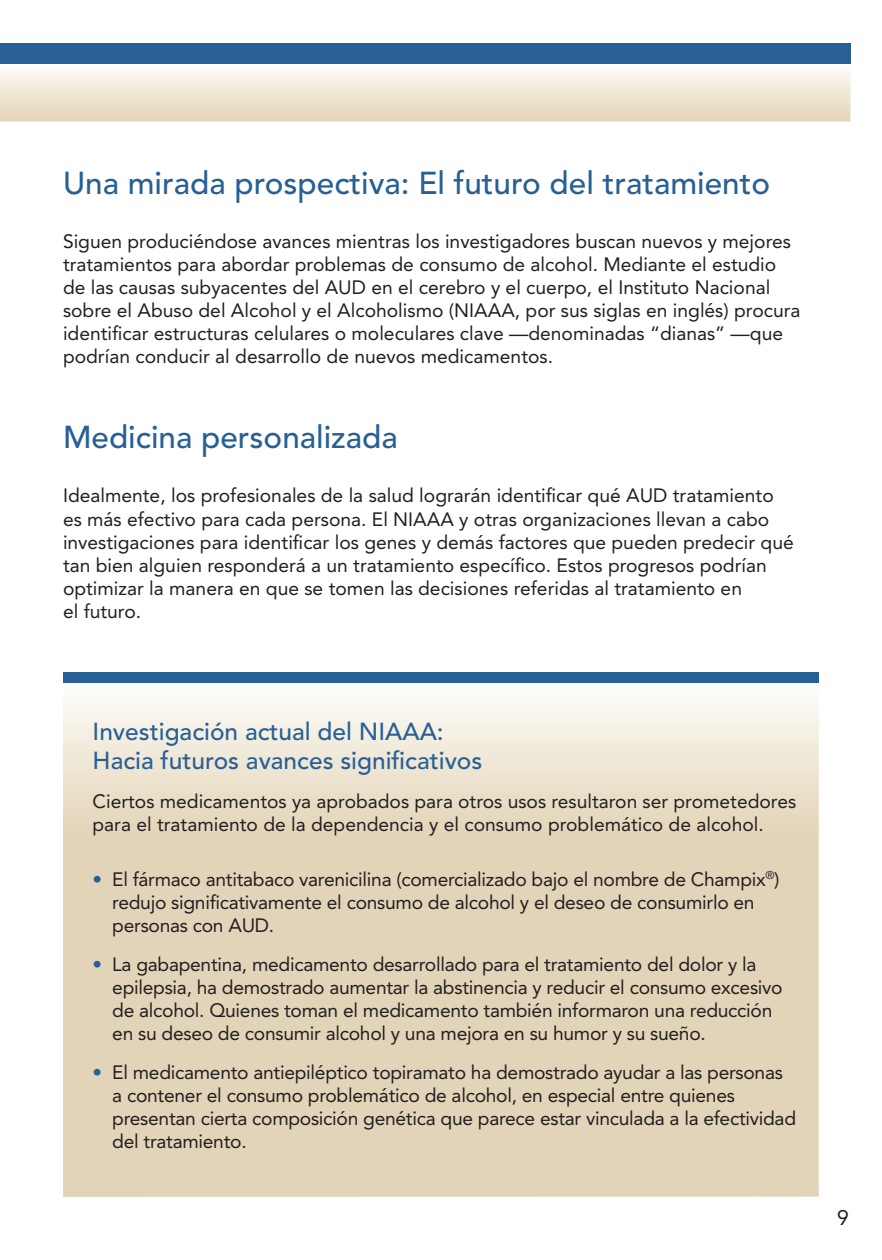
<style>
.page{position:relative;width:882px;height:1260px;background:#fff}
.page>*{position:absolute;margin:0;border:0;box-sizing:border-box;transform-origin:0 0}
.t1{font:500 31.5px "Avenir LT Std";color:#276095}
.t2{font:500 24.5px/29.4px "Avenir LT Std";color:#276095}
.t3{font:21px "Avenir LT Std";color:#231f20}
.t4{font:19.25px/23.1px "Avenir LT Std";color:#231f20}
.s1{font-weight:800;color:#276095}
</style>
<div class="page">
<div style="left:0;top:64px;width:850px;height:58px;background:linear-gradient(to bottom,#fefefc,#e3d4b7)"></div>
<div style="left:0;top:44px;width:850px;height:20px;background:#276095"></div>
<svg style="left:63px;top:682px;width:756px;height:515px;background:#e5d9c1"></svg>
<div style="left:63px;top:672px;width:756px;height:10px;background:#276095"></div>
<h2 class="t1" style="left:63px;top:165px;width:709px">Una mirada prospectiva: El futuro del tratamiento</h2>
<p class="t4" style="left:63px;top:230px;width:739px">Siguen produciéndose avances mientras los investigadores buscan nuevos y mejores tratamientos para abordar problemas de consumo de alcohol. Mediante el estudio de las causas subyacentes del AUD en el cerebro y el cuerpo, el Instituto Nacional sobre el Abuso del Alcohol y el Alcoholismo (NIAAA, por sus siglas en inglés) procura identificar estructuras celulares o moleculares clave —denominadas “dianas” —que podrían conducir al desarrollo de nuevos medicamentos.</p>
<h2 class="t1" style="left:63px;top:419px;width:336px">Medicina personalizada</h2>
<p class="t4" style="left:63px;top:484px;width:732px">Idealmente, los profesionales de la salud lograrán identificar qué AUD tratamiento es más efectivo para cada persona. El NIAAA y otras organizaciones llevan a cabo investigaciones para identificar los genes y demás factores que pueden predecir qué tan bien alguien responderá a un tratamiento específico. Estos progresos podrían optimizar la manera en que se tomen las decisiones referidas al tratamiento en<br>el futuro.</p>
<h3 class="t2" style="left:93px;top:717px;width:391px">Investigación actual del NIAAA:<br>Hacia futuros avances significativos</h3>
<p class="t4" style="left:93px;top:790px;width:705px">Ciertos medicamentos ya aprobados para otros usos resultaron ser prometedores para el tratamiento de la dependencia y el consumo problemático de alcohol.</p>
<p class="t4" style="left:112px;top:868px;width:669px;text-indent:-20px"><span class="s1">•</span> El fármaco antitabaco varenicilina (comercializado bajo el nombre de Champix<sup>®</sup>) redujo significativamente el consumo de alcohol y el deseo de consumirlo en personas con AUD.</p>
<p class="t4" style="left:112px;top:953px;width:672px;text-indent:-20px"><span class="s1">•</span> La gabapentina, medicamento desarrollado para el tratamiento del dolor y la epilepsia, ha demostrado aumentar la abstinencia y reducir el consumo excesivo de alcohol. Quienes toman el medicamento también informaron una reducción en su deseo de consumir alcohol y una mejora en su humor y su sueño.</p>
<p class="t4" style="left:112px;top:1061px;width:685px;text-indent:-20px"><span class="s1">•</span> El medicamento antiepiléptico topiramato ha demostrado ayudar a las personas a contener el consumo problemático de alcohol, en especial entre quienes presentan cierta composición genética que parece estar vinculada a la efectividad del tratamiento.</p>
<p class="t3" style="left:837px;top:1206px;width:13px">9</p>
</div>
